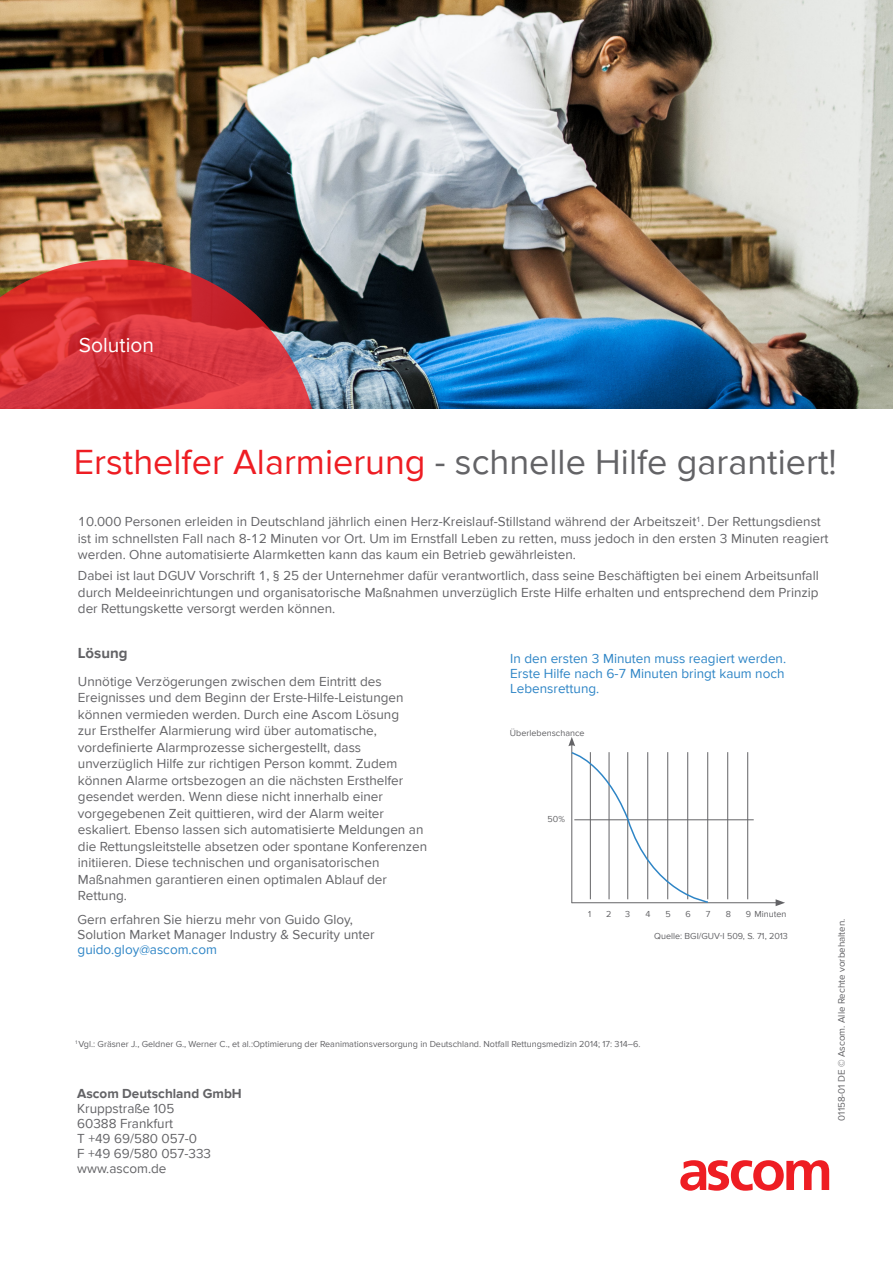
<style>
.page{position:relative;width:893px;height:1263px;background:#fff}
.page>*{position:absolute;margin:0;border:0;box-sizing:border-box;transform-origin:0 0}
.t1{font:36px "Proxima Nova";color:#636366}
.t2{font:21px "Proxima Nova";color:#fff}
.t3{font:700 15px "Proxima Nova";color:#636366}
.t4{font:13.5px/16.5px "Proxima Nova";color:#636366}
.t5{font:13.5px/15px "Proxima Nova";color:#2e85c6;text-align:justify}
.t6{font:700 13.5px "Proxima Nova";color:#636366}
.t7{font:9.75px "Proxima Nova";color:#636366}
.t8{font:9px "Proxima Nova";color:#636366}
.s1{color:#ee1d23}
</style>
<div class="page">
<img style="left:0;top:0;width:893px;height:408px">
<svg style="left:0;top:259px;width:319px;height:149px"></svg>
<svg style="left:680px;top:1160px;width:149px;height:31px"></svg>
<hr style="left:572px;top:902px;width:206px;height:1px;background:#636366">
<svg style="left:776px;top:899px;width:9px;height:7px"></svg>
<hr style="left:727px;top:752px;width:1px;height:147px;background:#636366">
<hr style="left:747px;top:752px;width:1px;height:147px;background:#636366">
<hr style="left:574px;top:819px;width:180px;height:1px;background:#636366">
<svg style="left:568px;top:737px;width:141px;height:166px"></svg>
<h2 class="t2" style="left:79px;top:333px;width:77px">Solution</h2>
<h1 class="t1" style="left:74px;top:441px;width:765px"><span class="s1">Ersthelfer Alarmierung</span> - schnelle Hilfe garantiert!</h1>
<p class="t4" style="left:78px;top:514px;width:752px">10.000 Personen erleiden in Deutschland jährlich einen Herz-Kreislauf-Stillstand während der Arbeitszeit<sup>1</sup>. Der Rettungsdienst ist im schnellsten Fall nach 8-12 Minuten vor Ort. Um im Ernstfall Leben zu retten, muss jedoch in den ersten 3 Minuten reagiert werden. Ohne automatisierte Alarmketten kann das kaum ein Betrieb gewährleisten.</p>
<p class="t4" style="left:78px;top:568px;width:742px;text-align:justify">Dabei ist laut DGUV Vorschrift 1, § 25 der Unternehmer dafür verantwortlich, dass seine Beschäftigten bei einem Arbeitsunfall durch Meldeeinrichtungen und organisatorische Maßnahmen unverzüglich Erste Hilfe erhalten und entsprechend dem Prinzip der Rettungskette versorgt werden können.</p>
<p class="t5" style="left:510px;top:651px;width:277px">In den ersten 3 Minuten muss reagiert werden.<br>Erste Hilfe nach 6-7 Minuten bringt kaum noch Lebensrettung.</p>
<p class="t3" style="left:78px;top:644px;width:51px">Lösung</p>
<p class="t4" style="left:78px;top:673px;width:351px">Unnötige Verzögerungen zwischen dem Eintritt des Ereignisses und dem Beginn der Erste-Hilfe-Leistungen können vermieden werden. Durch eine Ascom Lösung<br>zur Ersthelfer Alarmierung wird über automatische, vordefinierte Alarmprozesse sichergestellt, dass unverzüglich Hilfe zur richtigen Person kommt. Zudem können Alarme ortsbezogen an die nächsten Ersthelfer gesendet werden. Wenn diese nicht innerhalb einer vorgegebenen Zeit quittieren, wird der Alarm weiter eskaliert. Ebenso lassen sich automatisierte Meldungen an die Rettungsleitstelle absetzen oder spontane Konferenzen initiieren. Diese technischen und organisatorischen Maßnahmen garantieren einen optimalen Ablauf der Rettung.</p>
<p class="t8" style="left:510px;top:728px;width:76px">Überlebenschance</p>
<p class="t8" style="left:547px;top:814px;width:19px">50%</p>
<p class="t4" style="left:78px;top:912px;width:298px;line-height:15px">Gern erfahren Sie hierzu mehr von Guido Gloy,<br>Solution Market Manager Industry &amp; Security unter</p>
<p class="t5" style="left:78px;top:942px;width:141px">guido.gloy@ascom.com</p>
<p class="t8" style="left:588px;top:909px;width:5px">1</p>
<p class="t8" style="left:606px;top:909px;width:7px">2</p>
<p class="t8" style="left:625px;top:909px;width:7px">3</p>
<p class="t8" style="left:645px;top:909px;width:7px">4</p>
<p class="t8" style="left:666px;top:909px;width:7px">5</p>
<p class="t8" style="left:686px;top:909px;width:7px">6</p>
<p class="t8" style="left:706px;top:909px;width:6px">7</p>
<p class="t8" style="left:726px;top:909px;width:7px">8</p>
<p class="t8" style="left:746px;top:909px;width:42px">9 Minuten</p>
<p class="t8" style="left:654px;top:931px;width:135px">Quelle: BGI/GUV-I 509, S. 71, 2013</p>
<p class="t8" style="left:75px;top:1039px;width:566px"><sup>1</sup> Vgl.: Gräsner J., Geldner G., Werner C., et al.:Optimierung der Reanimationsversorgung in Deutschland. Notfall Rettungsmedizin 2014; 17: 314–6.</p>
<p class="t6" style="left:77px;top:1086px;width:166px">Ascom Deutschland GmbH</p>
<p class="t4" style="left:77px;top:1101px;width:135px;line-height:15px">Kruppstraße 105<br>60388 Frankfurt<br>T +49 69/580 057-0<br>F +49 69/580 057-333 www.ascom.de</p>
<p class="t7" style="left:836px;top:1121px;width:204px;rotate:-90deg">01158-01 DE © Ascom. Alle Rechte vorbehalten.</p>
</div>
